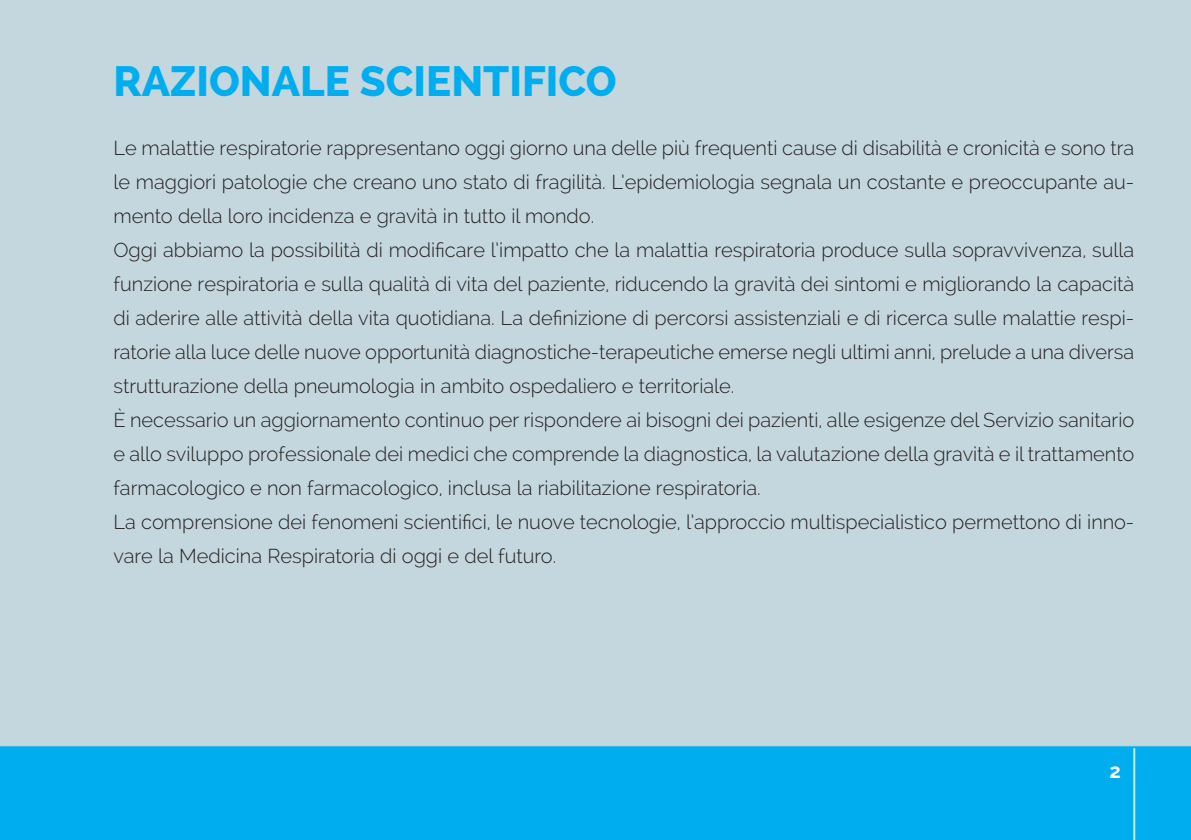
<style>
.page{position:relative;width:1191px;height:840px;background:#fff}
.page>*{position:absolute;margin:0;border:0;box-sizing:border-box;transform-origin:0 0}
.t1{font:800 42px "Raleway";color:#00aeef}
.t2{font:300 20px/34px "Raleway";color:#231f20}
.t3{font:700 20px "Raleway";color:#fff}
</style>
<div class="page">
<img style="left:0;top:0;width:1191px;height:839px">
<hr style="left:1133px;top:747px;width:2px;height:92px;background:#c3e9fa">
<h1 class="t1" style="left:113px;top:57px;width:505px">RAZIONALE SCIENTIFICO</h1>
<p class="t2" style="left:113px;top:133px;width:1022px">Le malattie respiratorie rappresentano oggi giorno una delle più frequenti cause di disabilità e cronicità e sono tra le maggiori patologie che creano uno stato di fragilità. L’epidemiologia segnala un costante e preoccupante au&shy;mento della loro incidenza e gravità in tutto il mondo.<br>Oggi abbiamo la possibilità di modificare l’impatto che la malattia respiratoria produce sulla sopravvivenza, sulla funzione respiratoria e sulla qualità di vita del paziente, riducendo la gravità dei sintomi e migliorando la capacità di aderire alle attività della vita quotidiana. La definizione di percorsi assistenziali e di ricerca sulle malattie respi&shy;ratorie alla luce delle nuove opportunità diagnostiche-terapeutiche emerse negli ultimi anni, prelude a una diversa strutturazione della pneumologia in ambito ospedaliero e territoriale.<br>È necessario un aggiornamento continuo per rispondere ai bisogni dei pazienti, alle esigenze del Servizio sanitario e allo sviluppo professionale dei medici che comprende la diagnostica, la valutazione della gravità e il trattamento farmacologico e non farmacologico, inclusa la riabilitazione respiratoria.<br>La comprensione dei fenomeni scientifici, le nuove tecnologie, l’approccio multispecialistico permettono di inno&shy;vare la Medicina Respiratoria di oggi e del futuro.</p>
<p class="t3" style="left:1109px;top:762px;width:13px">2</p>
</div>
